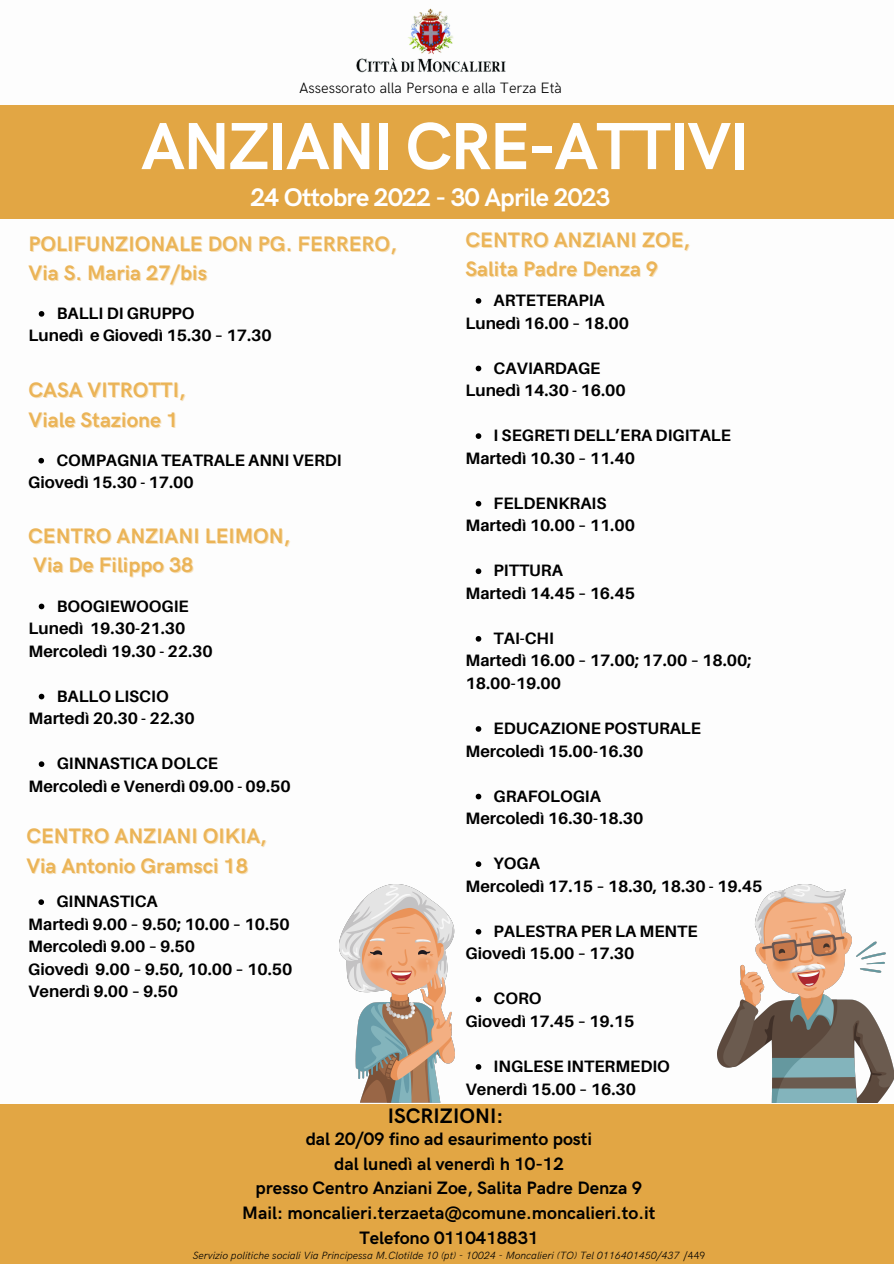
<style>
.page{position:relative;width:894px;height:1264px;background:#fff}
.page>*{position:absolute;margin:0;border:0;box-sizing:border-box;transform-origin:0 0}
.t1{font:700 66.75px "HK Grotesk";letter-spacing:-.03em;color:#fff}
.t2{font:700 25.5px "HK Grotesk";letter-spacing:-.03em;color:#fff}
.t3{font:700 21px/29.2px "HK Grotesk";color:#ebb457}
.t4{font:700 21px "HK Grotesk";color:#000}
.t5{font:700 18px/24.8px "HK Grotesk";color:#000;text-align:center}
.t6{font:700 16.5px/22.5px "Aileron";color:#000}
.t7{font:300 15px "HK Grotesk";color:#000}
.t8{font:italic 300 10.5px "HK Grotesk";color:#000}
.s1{font-style:normal}
</style>
<div class="page">
<img style="left:356px;top:9px;width:149px;height:64px">
<div style="left:0;top:105px;width:893px;height:1158px;background:#e2a644"></div>
<div style="left:0;top:219px;width:893px;height:884px;background:#fdfdfd"></div>
<img style="left:339px;top:884px;width:115px;height:218px">
<img style="left:717px;top:884px;width:176px;height:218px">
<svg style="left:38px;top:899px;width:6px;height:6px"></svg>
<svg style="left:38px;top:458px;width:6px;height:5px"></svg>
<svg style="left:39px;top:311px;width:5px;height:6px"></svg>
<svg style="left:475px;top:298px;width:6px;height:6px"></svg>
<svg style="left:475px;top:366px;width:6px;height:5px"></svg>
<svg style="left:475px;top:433px;width:6px;height:6px"></svg>
<svg style="left:475px;top:501px;width:6px;height:5px"></svg>
<svg style="left:475px;top:568px;width:6px;height:6px"></svg>
<svg style="left:475px;top:636px;width:6px;height:5px"></svg>
<svg style="left:475px;top:726px;width:6px;height:5px"></svg>
<svg style="left:475px;top:793px;width:6px;height:6px"></svg>
<svg style="left:475px;top:861px;width:6px;height:6px"></svg>
<svg style="left:475px;top:928px;width:6px;height:6px"></svg>
<svg style="left:475px;top:996px;width:6px;height:6px"></svg>
<svg style="left:475px;top:1064px;width:6px;height:5px"></svg>
<svg style="left:39px;top:603px;width:5px;height:6px"></svg>
<svg style="left:39px;top:693px;width:5px;height:6px"></svg>
<svg style="left:39px;top:761px;width:5px;height:6px"></svg>
<p class="t7" style="left:299px;top:79px;width:264px">Assessorato alla Persona e alla Terza Età</p>
<h1 class="t1" style="left:141px;top:109px;width:609px">ANZIANI CRE-ATTIVI</h1>
<h2 class="t2" style="left:250px;top:183px;width:361px">24 Ottobre 2022 - 30 Aprile 2023</h2>
<p class="t3" style="left:29px;top:230px;width:369px">POLIFUNZIONALE DON PG. FERRERO,<br>Via S. Maria 27/bis</p>
<p class="t3" style="left:465px;top:226px;width:226px">CENTRO ANZIANI ZOE,<br>Salita Padre Denza 9</p>
<p class="t6" style="left:29px;top:301px;width:245px;text-indent:28px">BALLI DI GRUPPO<br>Lunedì e Giovedì 15.30 – 17.30</p>
<p class="t3" style="left:29px;top:376px;width:158px">CASA VITROTTI,<br>Viale Stazione 1</p>
<p class="t6" style="left:28px;top:448px;width:315px;text-indent:28px">COMPAGNIA TEATRALE ANNI VERDI<br>Giovedì 15.30 - 17.00</p>
<p class="t3" style="left:28px;top:522px;width:263px">CENTRO ANZIANI LEIMON,<br>Via De Filippo 38</p>
<p class="t6" style="left:57px;top:594px;width:133px">BOOGIEWOOGIE</p>
<p class="t6" style="left:29px;top:616px;width:186px">Lunedì 19.30-21.30<br>Mercoledì 19.30 - 22.30</p>
<p class="t6" style="left:57px;top:684px;width:113px">BALLO LISCIO</p>
<p class="t6" style="left:29px;top:706px;width:167px">Martedì 20.30 - 22.30</p>
<p class="t6" style="left:57px;top:752px;width:163px">GINNASTICA DOLCE</p>
<p class="t6" style="left:29px;top:774px;width:264px">Mercoledì e Venerdì 09.00 - 09.50</p>
<p class="t3" style="left:26px;top:822px;width:242px">CENTRO ANZIANI OIKIA,<br>Via Antonio Gramsci 18</p>
<p class="t6" style="left:28px;top:889px;width:265px;text-indent:28px">GINNASTICA<br>Martedì 9.00 – 9.50; 10.00 – 10.50<br>Mercoledì 9.00 – 9.50<br>Giovedì 9.00 – 9.50, 10.00 – 10.50<br>Venerdì 9.00 – 9.50</p>
<p class="t6" style="left:493px;top:288px;width:113px">ARTETERAPIA</p>
<p class="t6" style="left:465px;top:311px;width:165px">Lunedì 16.00 – 18.00</p>
<p class="t6" style="left:493px;top:356px;width:108px">CAVIARDAGE</p>
<p class="t6" style="left:465px;top:379px;width:162px">Lunedì 14.30 - 16.00</p>
<p class="t6" style="left:493px;top:424px;width:239px">I SEGRETI DELL’ERA DIGITALE</p>
<p class="t6" style="left:465px;top:446px;width:171px">Martedì 10.30 – 11.40</p>
<p class="t6" style="left:493px;top:491px;width:114px">FELDENKRAIS</p>
<p class="t6" style="left:465px;top:514px;width:171px">Martedì 10.00 – 11.00</p>
<p class="t6" style="left:493px;top:559px;width:71px">PITTURA</p>
<p class="t6" style="left:465px;top:581px;width:171px">Martedì 14.45 – 16.45</p>
<p class="t6" style="left:493px;top:626px;width:62px">TAI-CHI</p>
<p class="t6" style="left:465px;top:649px;width:287px">Martedì 16.00 – 17.00; 17.00 – 18.00;<br>18.00-19.00</p>
<p class="t6" style="left:493px;top:716px;width:209px">EDUCAZIONE POSTURALE</p>
<p class="t6" style="left:465px;top:739px;width:179px">Mercoledì 15.00-16.30</p>
<p class="t6" style="left:493px;top:784px;width:109px">GRAFOLOGIA</p>
<p class="t6" style="left:465px;top:806px;width:179px">Mercoledì 16.30-18.30</p>
<p class="t6" style="left:493px;top:851px;width:48px">YOGA</p>
<p class="t6" style="left:465px;top:874px;width:298px">Mercoledì 17.15 – 18.30, 18.30 - 19.45</p>
<p class="t6" style="left:493px;top:919px;width:205px">PALESTRA PER LA MENTE</p>
<p class="t6" style="left:465px;top:942px;width:170px">Giovedì 15.00 – 17.30</p>
<p class="t6" style="left:493px;top:987px;width:49px">CORO</p>
<p class="t6" style="left:465px;top:1009px;width:170px">Giovedì 17.45 – 19.15</p>
<p class="t6" style="left:493px;top:1054px;width:178px">INGLESE INTERMEDIO</p>
<p class="t6" style="left:465px;top:1077px;width:172px">Venerdì 15.00 – 16.30</p>
<p class="t4" style="left:388px;top:1103px;width:117px">ISCRIZIONI:</p>
<p class="t5" style="left:242px;top:1126px;width:414px">dal 20/09 fino ad esaurimento posti<br>dal lunedì al venerdì h 10-12<br>presso Centro Anziani Zoe, Salita Padre Denza 9<br>Mail: moncalieri.terzaeta@comune.moncalieri.to.it Telefono 0110418831</p>
<p class="t8" style="left:193px;top:1249px;width:514px">Servizio politiche sociali Via Principessa M.Clotilde 10 (pt) - 10024 - Moncalieri (TO) Tel 0116401450/437 <span class="s1">/449</span></p>
</div>
